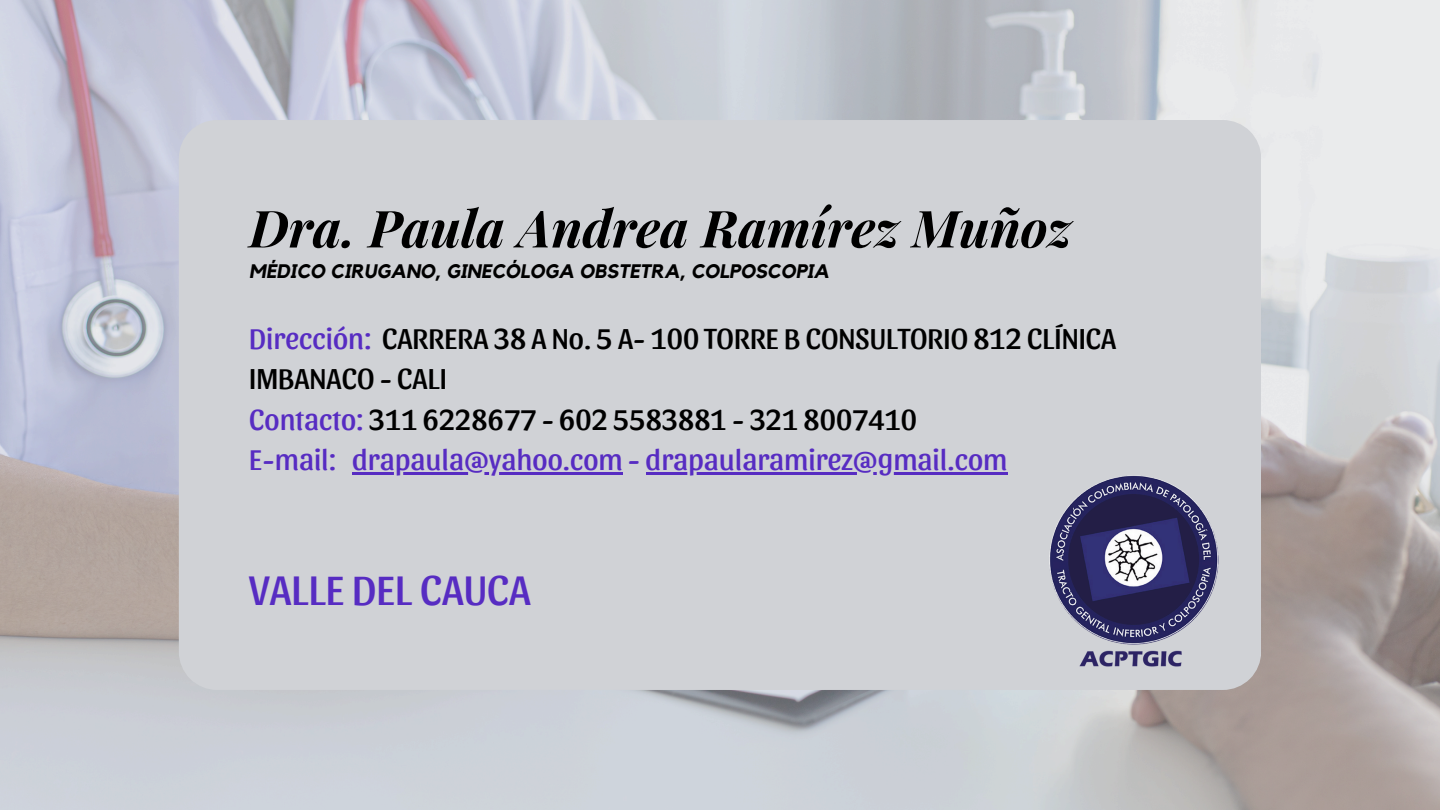
<style>
.page{position:relative;width:1440px;height:810px;background:#fff}
.page>*{position:absolute;margin:0;border:0;box-sizing:border-box;transform-origin:0 0}
.t1{font:italic 700 51.3px "Playfair Display";color:#000}
.t2{font:43px "Sansita";color:#572cc2}
.t3{font:30px/40.5px "Sansita";color:#000}
.t4{font:30px "Sansita";color:#572cc2}
.t5{font:italic 700 19.5px "Kollektif";color:#000}
.s1{color:#572cc2}
</style>
<div class="page">
<img style="left:0;top:0;width:1440px;height:810px">
<div style="left:179px;top:120px;width:1082px;height:570px;background:#d0d2d6"></div>
<img style="left:1039px;top:467px;width:192px;height:203px">
<hr style="left:352px;top:472px;width:271px;height:3px;background:#572cc2">
<hr style="left:646px;top:472px;width:361px;height:3px;background:#572cc2">
<h1 class="t1" style="left:249px;top:192px;width:824px">Dra. Paula Andrea Ramírez Muñoz</h1>
<p class="t5" style="left:249px;top:262px;width:582px">MÉDICO CIRUGANO, GINECÓLOGA OBSTETRA, COLPOSCOPIA</p>
<h3 class="t3" style="left:249px;top:316px;width:869px"><span class="s1">Dirección:</span> CARRERA 38 A No. 5 A- 100 TORRE B CONSULTORIO 812 CLÍNICA IMBANACO - CALI<br><span class="s1">Contacto:</span> 311 6228677 - 602 5583881 - 321 8007410<br><span class="s1">E-mail:</span></h3>
<h2 class="t4" style="left:352px;top:440px;width:657px">drapaula@yahoo.com - drapaularamirez@gmail.com</h2>
<p class="t2" style="left:249px;top:561px;width:283px">VALLE DEL CAUCA</p>
</div>
